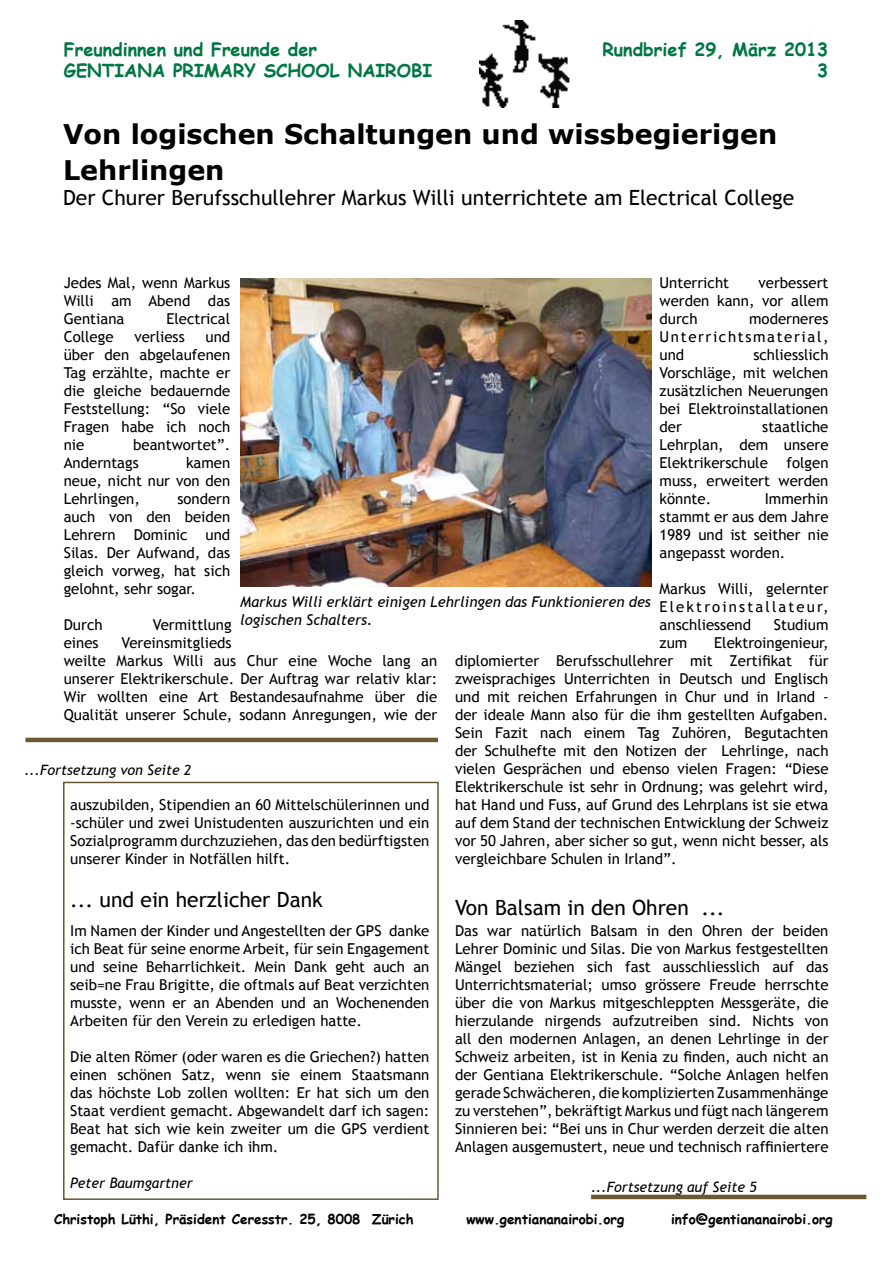
<style>
.page{position:relative;width:893px;height:1263px;background:#fff}
.page>*{position:absolute;margin:0;border:0;box-sizing:border-box;transform-origin:0 0}
.t1{font:700 27px/36px "Verdana";color:#000}
.t2{font:21px "Trebuchet MS";color:#000}
.t3{font:700 18px/21.6px "Comic Sans MS";color:#007642}
.t4{font:15px/18px "Trebuchet MS";color:#000;text-align:justify}
.t5{font:italic 14.85px/17.7px "Trebuchet MS";color:#000}
.t6{font:italic 14.25px "Trebuchet MS";color:#000}
.t7{font:700 13.5px "Comic Sans MS";color:#000}
</style>
<div class="page">
<div style="left:63px;top:782px;width:376px;height:418px;border:2px solid #6c5735"></div>
<img style="left:480px;top:20px;width:90px;height:87px">
<hr style="left:26px;top:738px;width:412px;height:4px;background:#6c5735">
<hr style="left:591px;top:1195px;width:275px;height:4px;background:#6c5735">
<img style="left:240px;top:278px;width:411px;height:309px">
<p class="t3" style="left:64px;top:38px;width:370px">Freundinnen und Freunde der<br>GENTIANA PRIMARY SCHOOL NAIROBI</p>
<p class="t3" style="left:602px;top:38px;width:227px;text-align:right">Rundbrief 29, März 2013<br>3</p>
<h1 class="t1" style="left:63px;top:116px;width:716px">Von logischen Schaltungen und wissbegierigen<br>Lehrlingen</h1>
<h2 class="t2" style="left:63px;top:185px;width:733px">Der Churer Berufsschullehrer Markus Willi unterrichtete am Electrical College</h2>
<p class="t4" style="left:660px;top:274px;width:170px;text-indent:99px">verbessert werden kann, vor allem durch</p>
<p class="t4" style="left:660px;top:274px;width:71px">Unterricht</p>
<p class="t4" style="left:64px;top:274px;width:168px">Jedes Mal, wenn Markus Willi am Abend das Gentiana</p>
<p class="t4" style="left:660px;top:310px;width:170px;text-indent:90px">moderneres Unterrichtsmaterial, und</p>
<p class="t4" style="left:166px;top:310px;width:65px">Electrical</p>
<p class="t4" style="left:64px;top:328px;width:168px;text-indent:142px">und über den abgelaufenen Tag erzählte, machte er die gleiche bedauernde Feststellung: “So viele Fragen habe ich noch nie</p>
<p class="t4" style="left:64px;top:328px;width:51px">College</p>
<p class="t4" style="left:134px;top:328px;width:52px">verliess</p>
<p class="t4" style="left:660px;top:346px;width:170px;text-indent:94px">schliesslich Vorschläge, mit welchen zusätzlichen Neuerungen bei Elektroinstallationen der</p>
<p class="t4" style="left:660px;top:418px;width:170px;text-indent:103px">staatliche Lehrplan, dem unsere Elektrikerschule folgen muss, erweitert werden könnte.</p>
<p class="t4" style="left:64px;top:436px;width:168px;text-indent:69px">beantwortet”.<br>Anderntags</p>
<p class="t4" style="left:64px;top:454px;width:168px;text-indent:122px">kamen neue, nicht nur von den Lehrlingen,</p>
<p class="t4" style="left:660px;top:490px;width:170px;text-indent:105px">Immerhin stammt er aus dem Jahre 1989 und ist seither nie angepasst worden.</p>
<p class="t4" style="left:660px;top:580px;width:170px">Markus Willi, gelernter Elektroinstallateur, anschliessend</p>
<p class="t4" style="left:64px;top:490px;width:168px;text-indent:114px">sondern auch von den beiden Lehrern Dominic und Silas. Der Aufwand, das gleich vorweg, hat sich gelohnt, sehr sogar.</p>
<p class="t4" style="left:64px;top:616px;width:40px">Durch</p>
<p class="t4" style="left:153px;top:616px;width:80px">Vermittlung</p>
<p class="t4" style="left:64px;top:634px;width:36px">eines</p>
<p class="t5" style="left:240px;top:593px;width:412px">Markus Willi erklärt einigen Lehrlingen das Funktionieren des logischen Schalters.</p>
<p class="t4" style="left:774px;top:616px;width:56px">Studium</p>
<p class="t4" style="left:455px;top:634px;width:375px;text-indent:259px">Elektroingenieur, diplomierter Berufsschullehrer mit Zertifikat für zweisprachiges Unterrichten in Deutsch und Englisch und mit reichen Erfahrungen in Chur und in Irland - der ideale Mann also für die ihm gestellten Aufgaben.<br>Sein Fazit nach einem Tag Zuhören, Begutachten der Schulhefte mit den Notizen der Lehrlinge, nach vielen Gesprächen und ebenso vielen Fragen: “Diese Elektrikerschule ist sehr in Ordnung; was gelehrt wird, hat Hand und Fuss, auf Grund des Lehrplans ist sie etwa auf dem Stand der technischen Entwicklung der Schweiz vor 50 Jahren, aber sicher so gut, wenn nicht besser, als vergleichbare Schulen in Irland”.</p>
<h2 class="t2" style="left:455px;top:895px;width:271px">Von Balsam in den Ohren ...</h2>
<p class="t4" style="left:455px;top:922px;width:375px">Das war natürlich Balsam in den Ohren der beiden Lehrer Dominic und Silas. Die von Markus festgestellten Mängel beziehen sich fast ausschliesslich auf das Unterrichtsmaterial; umso grössere Freude herrschte über die von Markus mitgeschleppten Messgeräte, die hierzulande nirgends aufzutreiben sind. Nichts von all den modernen Anlagen, an denen Lehrlinge in der Schweiz arbeiten, ist in Kenia zu finden, auch nicht an der Gentiana Elektrikerschule. “Solche Anlagen helfen gerade Schwächeren, die komplizierten Zusammenhänge zu verstehen”, bekräftigt Markus und fügt nach längerem Sinnieren bei: “Bei uns in Chur werden derzeit die alten Anlagen ausgemustert, neue und technisch raffiniertere</p>
<p class="t4" style="left:64px;top:634px;width:375px;text-align:left;text-indent:58px">Vereinsmitglieds<br>weilte Markus Willi aus Chur eine Woche lang an unserer Elektrikerschule. Der Auftrag war relativ klar:<br>Wir wollten eine Art Bestandesaufnahme über die Qualität unserer Schule, sodann Anregungen, wie der</p>
<p class="t4" style="left:660px;top:634px;width:29px">zum</p>
<p class="t6" style="left:24px;top:761px;width:169px">...Fortsetzung von Seite 2</p>
<p class="t4" style="left:70px;top:796px;width:361px">auszubilden, Stipendien an 60 Mittelschülerinnen und -schüler und zwei Unistudenten auszurichten und ein Sozialprogramm durchzuziehen, das den bedürftigsten unserer Kinder in Notfällen hilft.</p>
<h2 class="t2" style="left:70px;top:887px;width:254px">... und ein herzlicher Dank</h2>
<p class="t4" style="left:70px;top:922px;width:361px">Im Namen der Kinder und Angestellten der GPS danke ich Beat für seine enorme Arbeit, für sein Engagement und seine Beharrlichkeit. Mein Dank geht auch an seib=ne Frau Brigitte, die oftmals auf Beat verzichten musste, wenn er an Abenden und an Wochenenden Arbeiten für den Verein zu erledigen hatte.</p>
<p class="t4" style="left:70px;top:1048px;width:361px">Die alten Römer (oder waren es die Griechen?) hatten einen schönen Satz, wenn sie einem Staatsmann das höchste Lob zollen wollten: Er hat sich um den Staat verdient gemacht. Abgewandelt darf ich sagen:<br>Beat hat sich wie kein zweiter um die GPS verdient gemacht. Dafür danke ich ihm.</p>
<p class="t6" style="left:70px;top:1175px;width:124px">Peter Baumgartner</p>
<p class="t6" style="left:591px;top:1179px;width:167px">...Fortsetzung auf Seite 5</p>
<p class="t7" style="left:54px;top:1209px;width:361px">Christoph Lüthi, Präsident Ceresstr. 25, 8008 Zürich</p>
<p class="t7" style="left:466px;top:1209px;width:159px">www.gentiananairobi.org</p>
<p class="t7" style="left:671px;top:1209px;width:163px">info@gentiananairobi.org</p>
</div>
